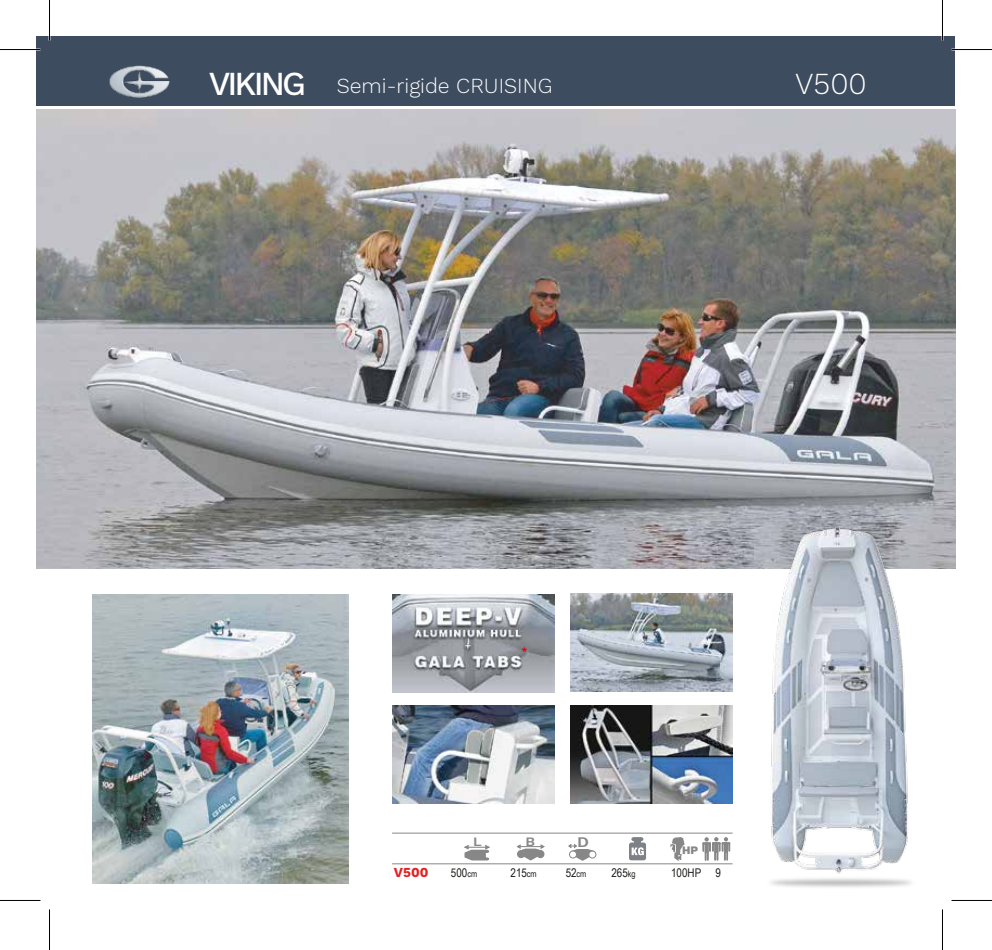
<style>
.page{position:relative;width:992px;height:950px;background:#fff}
.page>*{position:absolute;margin:0;border:0;box-sizing:border-box;transform-origin:0 0}
.t1{font:300 30px "Work Sans";color:#fff}
.t2{font:300 21.15px "Work Sans";color:#fff}
.t3{font:600 14.4px "Work Sans";color:#878787;scale:1.15 1}
.t4{font:700 13.5px "Work Sans";color:#e32021}
.t5{font:600 12.6px "Work Sans";color:#878787;scale:1.14 1}
.t6{font:12px "Arial Narrow";color:#1d1d1b}
.t7{font:800 11.25px "Work Sans";color:#878787}
.t8{font:800 9px "Work Sans";color:#e30613}
.s1{font-weight:500;font-size:33px}
.s2{font-size:9px}
</style>
<div class="page">
<img style="left:37px;top:110px;width:918px;height:458px">
<div style="left:37px;top:37px;width:918px;height:69px;background:#3d4c5f"></div>
<img style="left:109px;top:66px;width:61px;height:31px">
<img style="left:763px;top:520px;width:153px;height:367px">
<img style="left:571px;top:593px;width:161px;height:98px">
<img style="left:392px;top:705px;width:162px;height:98px">
<img style="left:93px;top:594px;width:255px;height:289px">
<div style="left:629px;top:842px;width:17px;height:18px;background:#7e8286;border-radius:2px"></div>
<svg style="left:631px;top:837px;width:12px;height:4px"></svg>
<svg style="left:632px;top:840px;width:12px;height:15px"></svg>
<svg style="left:702px;top:837px;width:28px;height:23px"></svg>
<svg style="left:670px;top:837px;width:14px;height:23px"></svg>
<svg style="left:464px;top:845px;width:26px;height:15px"></svg>
<div style="left:588px;top:850px;width:8px;height:8px;border:1px solid #878787;border-radius:50%"></div>
<svg style="left:568px;top:844px;width:26px;height:16px"></svg>
<svg style="left:516px;top:844px;width:29px;height:16px"></svg>
<div style="left:517px;top:850px;width:8px;height:7px;background:#878787;border-radius:50%"></div>
<div style="left:517px;top:850px;width:8px;height:7px;border:1px solid #878787;border-radius:50%"></div>
<div style="left:537px;top:850px;width:7px;height:7px;background:#878787;border-radius:50%"></div>
<div style="left:536px;top:850px;width:8px;height:7px;border:1px solid #878787;border-radius:50%"></div>
<hr style="left:392px;top:832px;width:341px;height:1px;background:#878787">
<hr style="left:392px;top:863px;width:341px;height:1px;background:#878787">
<img style="left:392px;top:594px;width:162px;height:98px">
<img style="left:571px;top:705px;width:161px;height:98px">
<hr style="left:941px;top:0;width:2px;height:41px;background:#fff">
<hr style="left:0;top:49px;width:40px;height:1px;background:#000">
<hr style="left:951px;top:49px;width:41px;height:1px;background:#000">
<hr style="left:0;top:900px;width:40px;height:1px;background:#000">
<hr style="left:951px;top:900px;width:41px;height:1px;background:#000">
<hr style="left:49px;top:0;width:1px;height:41px;background:#000">
<hr style="left:49px;top:909px;width:1px;height:40px;background:#000">
<hr style="left:942px;top:0;width:1px;height:41px;background:#000">
<hr style="left:942px;top:909px;width:1px;height:40px;background:#000">
<p class="t2" style="left:209px;top:74px;width:345px"><span class="s1">VIKING</span> Semi-rigide CRUISING</p>
<h1 class="t1" style="left:795px;top:66px;width:73px">V500</h1>
<p class="t8" style="left:522px;top:645px;width:7px">*</p>
<p class="t5" style="left:473px;top:833px;width:9px">L</p>
<p class="t5" style="left:525px;top:833px;width:10px">B</p>
<p class="t3" style="left:577px;top:833px;width:12px">D</p>
<p class="t7" style="left:682px;top:844px;width:18px">HP</p>
<p class="t4" style="left:394px;top:864px;width:36px">V500</p>
<p class="t6" style="left:451px;top:863px;width:28px">500<span class="s2">cm</span></p>
<p class="t6" style="left:510px;top:863px;width:28px">215<span class="s2">cm</span></p>
<p class="t6" style="left:566px;top:863px;width:22px">52<span class="s2">cm</span></p>
<p class="t6" style="left:611px;top:863px;width:26px">265<span class="s2">kg</span></p>
<p class="t6" style="left:671px;top:863px;width:51px">100HP 9</p>
</div>
